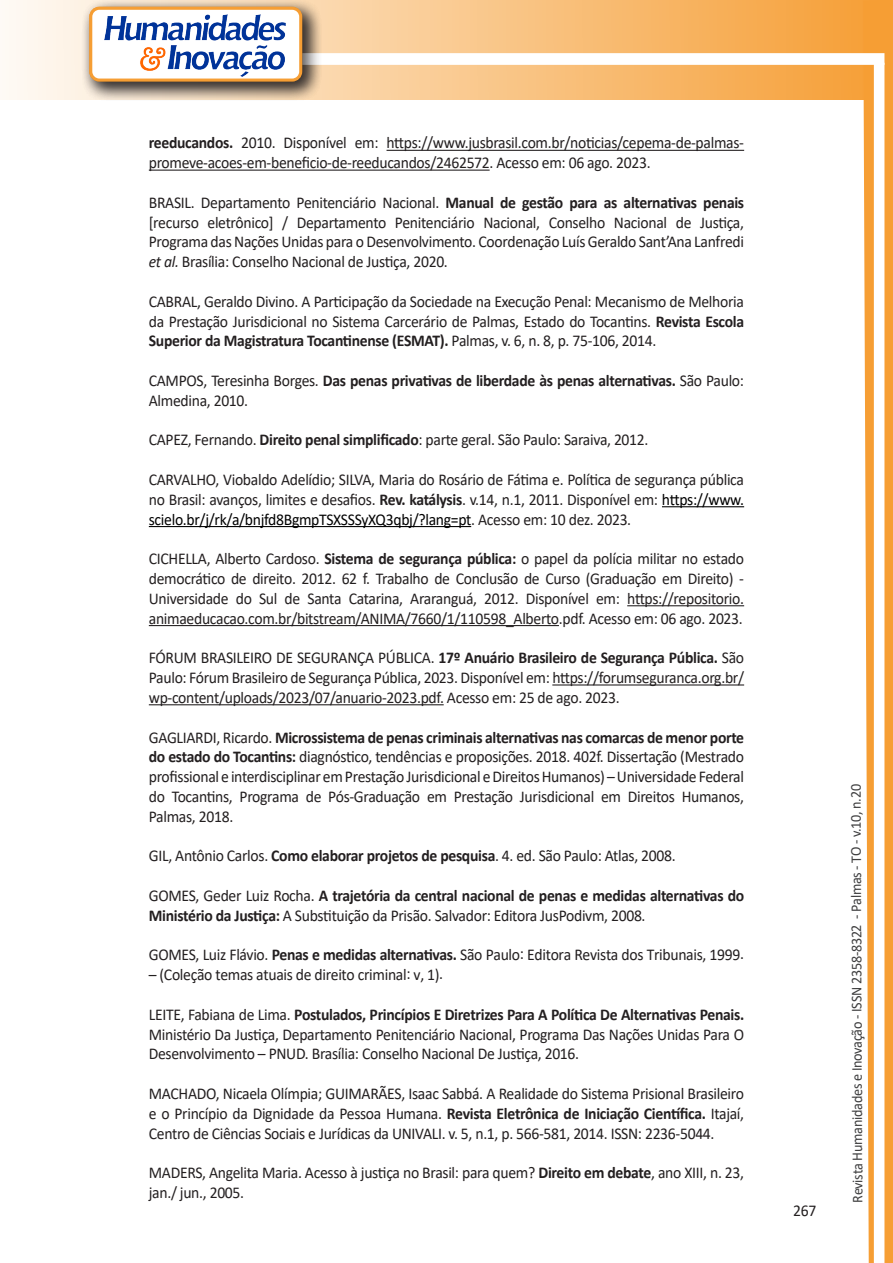
<style>
.page{position:relative;width:893px;height:1263px;background:#fff}
.page>*{position:absolute;margin:0;border:0;box-sizing:border-box;transform-origin:0 0}
.texto{font:16.5px/19.8px "Calibri";letter-spacing:-.02em;color:#231f20;text-align:justify;scale:.95 1}
.texto-2{font:700 16.5px/19.8px "Calibri";letter-spacing:-.02em;color:#231f20;scale:.95 1}
.t1{font:15px "Calibri";letter-spacing:-.025em;color:#3e3e3f;scale:.95 1}
.s1{font-weight:700}
.s2{font-style:italic}
.s3{font-weight:400}
.s4{color:#000}
</style>
<div class="page">
<svg style="left:5px;top:0;width:858px;height:100px;background:#f9c484"></svg>
<div style="left:302px;top:53px;width:582px;height:12px;background:#fff;border:2px solid #fff"></div>
<svg style="left:863px;top:0;width:30px;height:1263px"></svg>
<div style="left:81px;top:0;width:241px;height:102px;background:#231f20;opacity:.75"></div>
<div style="left:91px;top:8px;width:210px;height:72px;background:#fff;border-radius:9px"></div>
<img style="left:104px;top:14px;width:181px;height:62px">
<div style="left:89px;top:7px;width:213px;height:75px;border:3px solid #f69e34;border-radius:9px"></div>
<hr style="left:387px;top:150px;width:357px;height:1px;background:#231f20">
<hr style="left:149px;top:170px;width:341px;height:1px;background:#231f20">
<hr style="left:662px;top:506px;width:82px;height:1px;background:#000">
<hr style="left:149px;top:526px;width:322px;height:1px;background:#000">
<hr style="left:627px;top:605px;width:117px;height:1px;background:#231f20">
<hr style="left:149px;top:625px;width:410px;height:1px;background:#231f20">
<hr style="left:552px;top:684px;width:192px;height:1px;background:#231f20">
<hr style="left:149px;top:704px;width:295px;height:1px;background:#231f20">
<p class="texto" style="left:149px;top:133px;width:628px"><span class="s1">reeducandos.</span> 2010. Disponível em: https://www.jusbrasil.com.br/noticias/cepema-de-palmas&shy;promeve-acoes-em-beneficio-de-reeducandos/2462572. Acesso em: 06 ago. 2023.</p>
<p class="texto" style="left:149px;top:192px;width:628px">BRASIL. Departamento Penitenciário Nacional. <span class="s1">Manual de gestão para as alternativas penais </span>[recurso eletrônico] / Departamento Penitenciário Nacional, Conselho Nacional de Justiça, Programa das Nações Unidas para o Desenvolvimento. Coordenação Luís Geraldo Sant’Ana Lanfredi <span class="s2">et al.</span> Brasília: Conselho Nacional de Justiça, 2020.</p>
<p class="texto" style="left:149px;top:291px;width:628px">CABRAL, Geraldo Divino. A Participação da Sociedade na Execução Penal: Mecanismo de Melhoria da Prestação Jurisdicional no Sistema Carcerário de Palmas, Estado do Tocantins. <span class="s1">Revista Escola Superior da Magistratura Tocantinense (ESMAT).</span> Palmas, v. 6, n. 8, p. 75-106, 2014.</p>
<p class="texto-2" style="left:149px;top:370px;width:628px"><span class="s3">CAMPOS, Teresinha Borges.</span> Das penas privativas de liberdade às penas alternativas. <span class="s3">São Paulo:<br>Almedina, 2010.</span></p>
<p class="texto" style="left:149px;top:430px;width:527px">CAPEZ, Fernando. <span class="s1">Direito penal simplificado</span>: parte geral. São Paulo: Saraiva, 2012.</p>
<p class="texto" style="left:149px;top:469px;width:628px">CARVALHO, Viobaldo Adelídio; SILVA, Maria do Rosário de Fátima e. Política de segurança pública no Brasil: avanços, limites e desafios. <span class="s1">Rev. katálysis</span>. v.14, n.1, 2011. Disponível em: <span class="s4">https://www. scielo.br/j/rk/a/bnjfd8BgmpTSXSSSyXQ3qbj/?lang=pt</span>. Acesso em: 10 dez. 2023.</p>
<p class="texto" style="left:149px;top:548px;width:628px">CICHELLA, Alberto Cardoso. <span class="s1">Sistema de segurança pública:</span> o papel da polícia militar no estado democrático de direito. 2012. 62 f. Trabalho de Conclusão de Curso (Graduação em Direito) - Universidade do Sul de Santa Catarina, Araranguá, 2012. Disponível em: https://repositorio. animaeducacao.com.br/bitstream/ANIMA/7660/1/110598_Alberto.pdf. Acesso em: 06 ago. 2023.</p>
<p class="texto" style="left:149px;top:647px;width:628px">FÓRUM BRASILEIRO DE SEGURANÇA PÚBLICA. <span class="s1">17º Anuário Brasileiro de Segurança Pública.</span> São Paulo: Fórum Brasileiro de Segurança Pública, 2023. Disponível em: https://forumseguranca.org.br/ wp-content/uploads/2023/07/anuario-2023.pdf. Acesso em: 25 de ago. 2023.</p>
<p class="texto" style="left:149px;top:727px;width:628px">GAGLIARDI, Ricardo. <span class="s1">Microssistema de penas criminais alternativas nas comarcas de menor porte do estado do Tocantins:</span> diagnóstico, tendências e proposições. 2018. 402f. Dissertação (Mestrado profissional e interdisciplinar em Prestação Jurisdicional e Direitos Humanos) – Universidade Federal do Tocantins, Programa de Pós-Graduação em Prestação Jurisdicional em Direitos Humanos, Palmas, 2018.</p>
<p class="texto" style="left:149px;top:845px;width:556px">GIL, Antônio Carlos. <span class="s1">Como elaborar projetos de pesquisa</span>. 4. ed. São Paulo: Atlas, 2008.</p>
<p class="texto-2" style="left:149px;top:885px;width:628px"><span class="s3">GOMES, Geder Luiz Rocha.</span> A trajetória da central nacional de penas e medidas alternativas do<br>Ministério da Justiça: <span class="s3">A Substituição da Prisão. Salvador: Editora JusPodivm, 2008.</span></p>
<p class="texto" style="left:149px;top:944px;width:628px">GOMES, Luiz Flávio. <span class="s1">Penas e medidas alternativas.</span> São Paulo: Editora Revista dos Tribunais, 1999.</p>
<p class="texto" style="left:149px;top:964px;width:311px">– (Coleção temas atuais de direito criminal: v, 1).</p>
<p class="texto" style="left:149px;top:1004px;width:628px">LEITE, Fabiana de Lima. <span class="s1">Postulados, Princípios E Diretrizes Para A Política De Alternativas Penais.<br></span>Ministério Da Justiça, Departamento Penitenciário Nacional, Programa Das Nações Unidas Para O Desenvolvimento – PNUD. Brasília: Conselho Nacional De Justiça, 2016.</p>
<p class="texto" style="left:149px;top:1083px;width:628px">MACHADO, Nicaela Olímpia; GUIMARÃES, Isaac Sabbá. A Realidade do Sistema Prisional Brasileiro e o Princípio da Dignidade da Pessoa Humana. <span class="s1">Revista Eletrônica de Iniciação Científica.</span> Itajaí, Centro de Ciências Sociais e Jurídicas da UNIVALI. v. 5, n.1, p. 566-581, 2014. ISSN: 2236-5044.</p>
<p class="texto" style="left:149px;top:1162px;width:628px">MADERS, Angelita Maria. Acesso à justiça no Brasil: para quem? <span class="s1">Direito em debate</span>, ano XIII, n. 23, jan./ jun., 2005.</p>
<p class="texto" style="left:793px;top:1200px;width:26px">267</p>
<p class="t1" style="left:846px;top:1203px;width:442px;rotate:-90deg">Revista Humanidades e Inovação - ISSN 2358-8322 - Palmas - TO - v.10, n.20</p>
</div>
